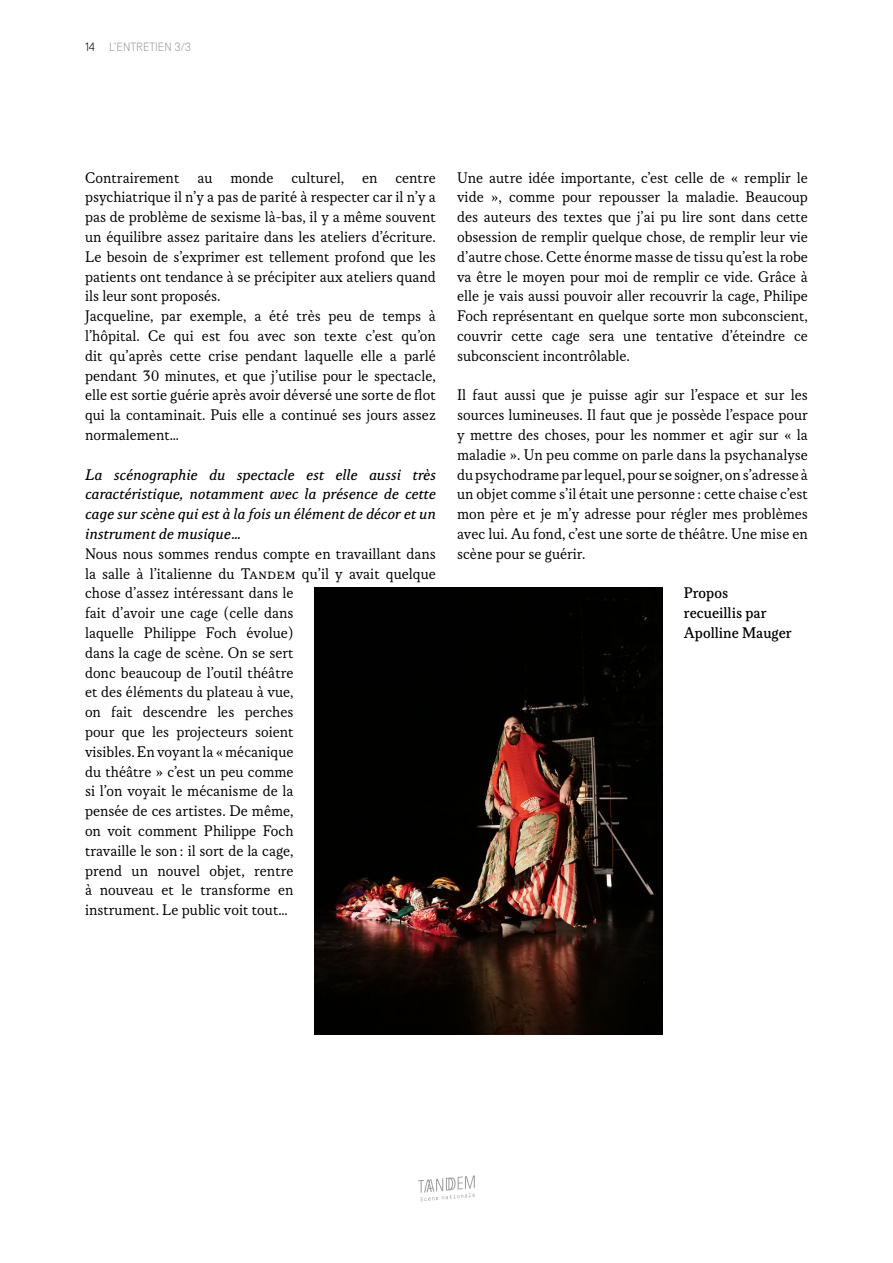
<style>
.page{position:relative;width:893px;height:1263px;background:#fff}
.page>*{position:absolute;margin:0;border:0;box-sizing:border-box;transform-origin:0 0}
.t1{font:16.5px/19.8px "Korpus A";color:#000}
.t2{font:16.5px/19.8px "Korpus B12";color:#000;text-align:justify}
.t3{font:16.5px/19.8px "Korpus B";color:#000}
.t4{font:300 12px "Simplon Norm";color:#9d9b9a}
.s1{color:#000}
</style>
<div class="page">
<svg style="left:418px;top:1175px;width:57px;height:27px"></svg>
<img style="left:315px;top:588px;width:348px;height:446px">
<p class="t4" style="left:85px;top:40px;width:108px"><span class="s1">14</span> L’ENTRETIEN 3/3</p>
<p class="t1" style="left:85px;top:167px;width:352px">Contrairement au monde culturel, en centre psychiatrique il n’y a pas de parité à respecter car il n’y a pas de problème de sexisme là-bas, il y a même souvent un équilibre assez paritaire dans les ateliers d’écriture.<br>Le besoin de s’exprimer est tellement profond que les patients ont tendance à se précipiter aux ateliers quand ils leur sont proposés.<br>Jacqueline, par exemple, a été très peu de temps à l’hôpital. Ce qui est fou avec son texte c’est qu’on dit qu’après cette crise pendant laquelle elle a parlé pendant 30 minutes, et que j’utilise pour le spectacle, elle est sortie guérie après avoir déversé une sorte de flot qui la contaminait. Puis elle a continué ses jours assez normalement…</p>
<p class="t2" style="left:85px;top:464px;width:352px">La scénographie du spectacle est elle aussi très caractéristique, notamment avec la présence de cette cage sur scène qui est à la fois un élément de décor et un instrument de musique…</p>
<p class="t1" style="left:85px;top:544px;width:352px">Nous nous sommes rendus compte en travaillant dans la salle à l’italienne du Tandem qu’il y avait quelque chose d’assez intéressant dans le<br>fait d’avoir une cage (celle dans<br>laquelle Philippe Foch évolue)<br>dans la cage de scène. On se sert<br>donc beaucoup de l’outil théâtre<br>et des éléments du plateau à vue,<br>on fait descendre les perches<br>pour que les projecteurs soient<br>visibles. En voyant la « mécanique<br>du théâtre » c’est un peu comme<br>si l’on voyait le mécanisme de la<br>pensée de ces artistes. De même,<br>on voit comment Philippe Foch<br>travaille le son: il sort de la cage,<br>prend un nouvel objet, rentre<br>à nouveau et le transforme en<br>instrument. Le public voit tout…</p>
<p class="t1" style="left:457px;top:167px;width:352px;text-align:justify">Une autre idée importante, c’est celle de « remplir le vide », comme pour repousser la maladie. Beaucoup des auteurs des textes que j’ai pu lire sont dans cette obsession de remplir quelque chose, de remplir leur vie d’autre chose. Cette énorme masse de tissu qu’est la robe va être le moyen pour moi de remplir ce vide. Grâce à elle je vais aussi pouvoir aller recouvrir la cage, Philipe Foch représentant en quelque sorte mon subconscient, couvrir cette cage sera une tentative d’éteindre ce subconscient incontrôlable.</p>
<p class="t1" style="left:457px;top:385px;width:352px;text-align:justify">Il faut aussi que je puisse agir sur l’espace et sur les sources lumineuses. Il faut que je possède l’espace pour y mettre des choses, pour les nommer et agir sur « la maladie ». Un peu comme on parle dans la psychanalyse du psychodrame par lequel, pour se soigner, on s’adresse à un objet comme s’il était une personne : cette chaise c’est mon père et je m’y adresse pour régler mes problèmes avec lui. Au fond, c’est une sorte de théâtre. Une mise en scène pour se guérir.</p>
<p class="t3" style="left:684px;top:583px;width:109px">Propos<br>recueillis par<br>Apolline Mauger</p>
</div>
